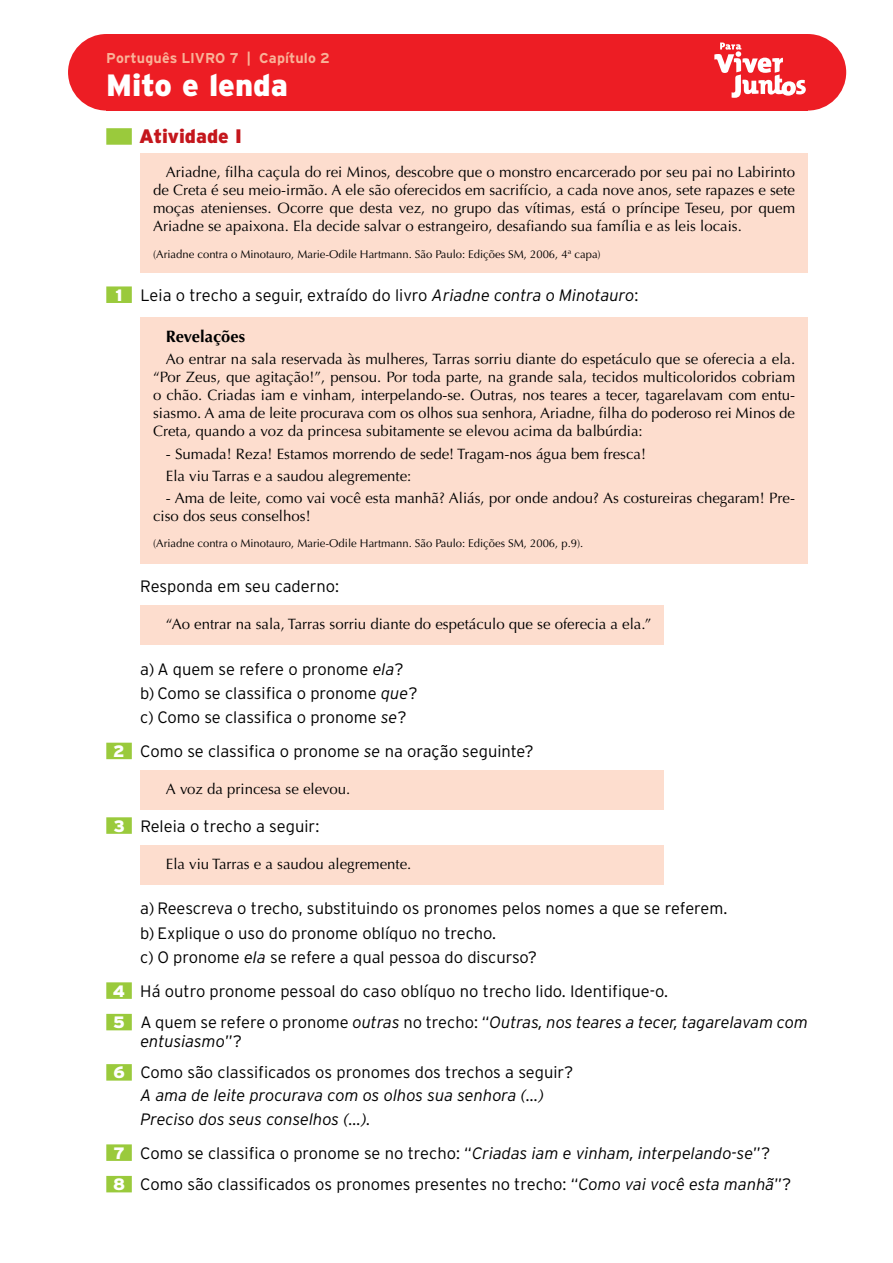
<style>
.page{position:relative;width:893px;height:1263px;background:#fff}
.page>*{position:absolute;margin:0;border:0;box-sizing:border-box;transform-origin:0 0}
.t1{font:900 30.75px "Interstate";letter-spacing:-.005em;color:#fff}
.t2{font:900 19.5px "Interstate";letter-spacing:-.005em;color:#c4161c}
.t3{font:300 16.5px/24.3px "Interstate";color:#000}
.t4{font:italic 300 16.5px/24.3px "Interstate";color:#000}
.t5{font:700 16.5px "Optima LT Std";color:#000}
.t6{font:15px/18px "Optima LT Std";color:#000;text-align:justify}
.t7{font:700 14.25px "Interstate";letter-spacing:.005em;color:#f9b298}
.t8{font:11.25px "Optima LT Std";color:#000}
.s1{font-weight:900;color:#fff}
.s2{font-style:italic}
</style>
<div class="page">
<div style="left:770px;top:34px;width:76px;height:77px;background:#ed1d24;border-radius:50%"></div>
<div style="left:68px;top:34px;width:77px;height:77px;background:#ed1d24;border-radius:50%"></div>
<div style="left:106px;top:34px;width:702px;height:77px;background:#ed1d24"></div>
<svg style="left:714px;top:43px;width:92px;height:55px"></svg>
<div style="left:106px;top:286px;width:26px;height:17px;background:#9aca3c"></div>
<div style="left:106px;top:743px;width:26px;height:16px;background:#9aca3c"></div>
<div style="left:106px;top:817px;width:26px;height:17px;background:#9aca3c"></div>
<div style="left:106px;top:982px;width:26px;height:17px;background:#9aca3c"></div>
<div style="left:106px;top:1014px;width:26px;height:16px;background:#9aca3c"></div>
<div style="left:106px;top:1064px;width:26px;height:16px;background:#9aca3c"></div>
<div style="left:106px;top:1144px;width:26px;height:17px;background:#9aca3c"></div>
<div style="left:106px;top:1176px;width:26px;height:16px;background:#9aca3c"></div>
<div style="left:106px;top:128px;width:26px;height:17px;background:#9aca3c"></div>
<div style="left:140px;top:154px;width:668px;height:119px;background:#fdddce"></div>
<div style="left:140px;top:317px;width:668px;height:246px;background:#fdddce"></div>
<div style="left:140px;top:606px;width:524px;height:39px;background:#fdddce"></div>
<div style="left:140px;top:771px;width:524px;height:39px;background:#fdddce"></div>
<div style="left:140px;top:845px;width:524px;height:40px;background:#fdddce"></div>
<p class="t7" style="left:106px;top:50px;width:225px">Português LIVRO 7 | Capítulo 2</p>
<h1 class="t1" style="left:106px;top:67px;width:183px">Mito e lenda</h1>
<h2 class="t2" style="left:139px;top:125px;width:104px">Atividade I</h2>
<p class="t6" style="left:153px;top:163px;width:644px;text-indent:13px">Ariadne, filha caçula do rei Minos, descobre que o monstro encarcerado por seu pai no Labirinto de Creta é seu meio-irmão. A ele são oferecidos em sacrifício, a cada nove anos, sete rapazes e sete moças atenienses. Ocorre que desta vez, no grupo das vítimas, está o príncipe Teseu, por quem Ariadne se apaixona. Ela decide salvar o estrangeiro, desafiando sua família e as leis locais.</p>
<p class="t8" style="left:153px;top:247px;width:449px">(Ariadne contra o Minotauro, Marie-Odile Hartmann. São Paulo: Edições SM, 2006, 4ª capa)</p>
<p class="t3" style="left:116px;top:283px;width:524px"><span class="s1">1</span> Leia o trecho a seguir, extraído do livro <span class="s2">Ariadne contra o Minotauro</span>:</p>
<p class="t5" style="left:166px;top:327px;width:81px">Revelações</p>
<p class="t6" style="left:153px;top:350px;width:644px;text-indent:13px">Ao entrar na sala reservada às mulheres, Tarras sorriu diante do espetáculo que se oferecia a ela. “Por Zeus, que agitação!”, pensou. Por toda parte, na grande sala, tecidos multicoloridos cobriam o chão. Criadas iam e vinham, interpelando-se. Outras, nos teares a tecer, tagarelavam com entu&shy;siasmo. A ama de leite procurava com os olhos sua senhora, Ariadne, filha do poderoso rei Minos de Creta, quando a voz da princesa subitamente se elevou acima da balbúrdia:</p>
<p class="t6" style="left:166px;top:442px;width:482px;line-height:22.2px">- Sumada! Reza! Estamos morrendo de sede! Tragam-nos água bem fresca!<br>Ela viu Tarras e a saudou alegremente:</p>
<p class="t6" style="left:153px;top:489px;width:643px;text-indent:13px">- Ama de leite, como vai você esta manhã? Aliás, por onde andou? As costureiras chegaram! Pre&shy;ciso dos seus conselhos!</p>
<p class="t8" style="left:153px;top:537px;width:432px">(Ariadne contra o Minotauro, Marie-Odile Hartmann. São Paulo: Edições SM, 2006, p.9).</p>
<p class="t3" style="left:140px;top:574px;width:200px">Responda em seu caderno:</p>
<p class="t6" style="left:166px;top:615px;width:487px">“Ao entrar na sala, Tarras sorriu diante do espetáculo que se oferecia a ela.”</p>
<p class="t3" style="left:140px;top:656px;width:279px">a) A quem se refere o pronome <span class="s2">ela</span>? b) Como se classifica o pronome <span class="s2">que</span>? c) Como se classifica o pronome <span class="s2">se</span>?</p>
<p class="t3" style="left:113px;top:739px;width:422px"><span class="s1">2</span> Como se classifica o pronome <span class="s2">se</span> na oração seguinte?</p>
<p class="t6" style="left:166px;top:780px;width:186px">A voz da princesa se elevou.</p>
<p class="t3" style="left:113px;top:813px;width:207px"><span class="s1">3</span> Releia o trecho a seguir:</p>
<p class="t6" style="left:166px;top:855px;width:247px">Ela viu Tarras e a saudou alegremente.</p>
<p class="t3" style="left:140px;top:896px;width:589px">a) Reescreva o trecho, substituindo os pronomes pelos nomes a que se referem. b) Explique o uso do pronome oblíquo no trecho.<br>c) O pronome <span class="s2">ela</span> se refere a qual pessoa do discurso?</p>
<p class="t3" style="left:113px;top:975px;width:696px;line-height:31.5px"><span class="s1">4</span> Há outro pronome pessoal do caso oblíquo no trecho lido. Identifique-o.<br><span class="s1">5</span> A quem se refere o pronome <span class="s2">outras</span> no trecho: “<span class="s2">Outras, nos teares a tecer, tagarelavam com</span></p>
<p class="t3" style="left:113px;top:1025px;width:462px;line-height:31.5px;text-indent:27px"><span class="s2">entusiasmo</span>”?<br><span class="s1">6</span> Como são classificados os pronomes dos trechos a seguir?</p>
<p class="t4" style="left:140px;top:1082px;width:405px">A ama de leite procurava com os olhos sua senhora (...)<br>Preciso dos seus conselhos (...).</p>
<p class="t3" style="left:113px;top:1137px;width:680px;line-height:31.5px"><span class="s1">7</span> Como se classifica o pronome se no trecho: “<span class="s2">Criadas iam e vinham, interpelando-se</span>”?<br><span class="s1">8</span> Como são classificados os pronomes presentes no trecho: “<span class="s2">Como vai você esta manhã</span>”?</p>
</div>
